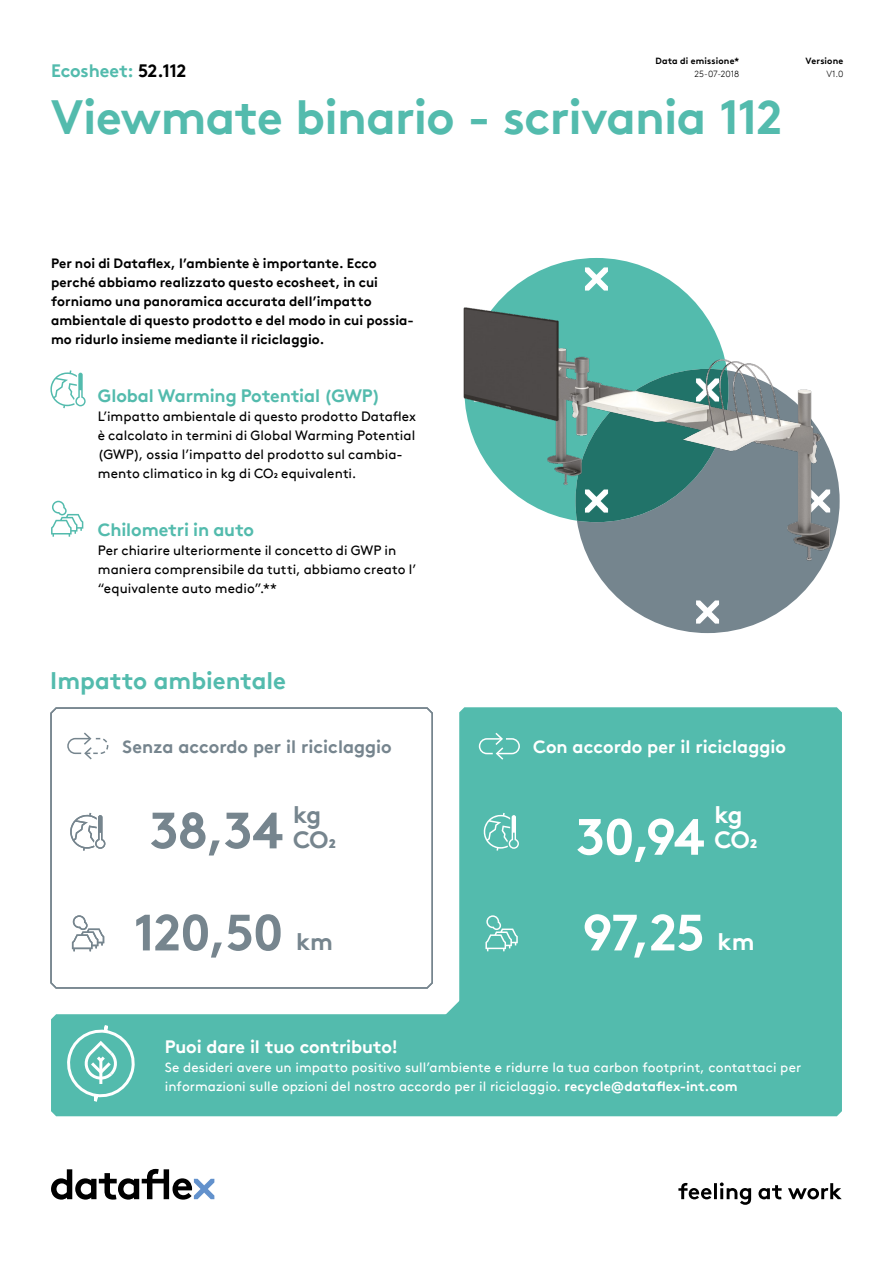
<style>
.page{position:relative;width:893px;height:1263px;background:#fff}
.page>*{position:absolute;margin:0;border:0;box-sizing:border-box;transform-origin:0 0}
.Value{font:700 51px "Brown Pro TT";letter-spacing:-.025em;color:#76858e}
.Table_bold{font:700 51px "Brown Pro TT";color:#fff}
.Value-2{font:700 51px "Brown Pro TT";color:#fff}
.t1{font:700 48px "Brown Pro TT";letter-spacing:-.015em;color:#53bbad}
.Subkop{font:700 24px "Brown Pro TT";color:#53bbad}
.body{font:700 24px "Brown Pro TT";color:#76858e}
.body-2{font:700 24px "Brown Pro TT";color:#fff}
.Body_white{font:700 24px "Brown Pro TT";color:#76858e}
.Body_white-2{font:700 24px "Brown Pro TT";color:#fff}
.body-3{font:700 18px "Brown Pro TT";letter-spacing:-.01em;color:#53bbad}
.Subkop-2{font:700 18px "Brown Pro TT";color:#76858e}
.Subkop-3{font:700 18px "Brown Pro TT";color:#fff}
.Small_print{font:700 18px "Brown Pro TT";letter-spacing:-.01em;color:#fff}
.productnummer{font:700 18px "Brown Pro TT";letter-spacing:-.01em;color:#53bbad}
.body-4{font:13.5px/19.2px "Brown Pro TT";letter-spacing:.005em;color:#000}
.body-5{font:700 13.5px/19.2px "Brown Pro TT";letter-spacing:.005em;color:#000}
.Small_print-2{font:13.5px/19.2px "Brown Pro TT";letter-spacing:.005em;color:#fff}
.Small_print-3{font:700 9px "Brown Pro TT";letter-spacing:.02em;color:#000}
.Small_print-4{font:300 9px "Brown Pro TT";letter-spacing:-.005em;color:#000}
.s1{color:#000}
.s2{font-weight:700}
</style>
<div class="page">
<svg style="left:446px;top:1001px;width:13px;height:13px"></svg>
<div style="left:459px;top:707px;width:383px;height:307px;background:#53bbad"></div>
<svg style="left:50px;top:707px;width:383px;height:282px"></svg>
<svg style="left:662px;top:475px;width:178px;height:158px"></svg>
<svg style="left:51px;top:1169px;width:163px;height:30px"></svg>
<svg style="left:678px;top:1182px;width:164px;height:23px"></svg>
<img style="left:463px;top:258px;width:374px;height:367px">
<div style="left:51px;top:1014px;width:791px;height:102px;background:#53bbad"></div>
<svg style="left:479px;top:733px;width:41px;height:27px"></svg>
<svg style="left:67px;top:732px;width:41px;height:27px"></svg>
<svg style="left:66px;top:1025px;width:70px;height:79px;background:#74c8bc"></svg>
<svg style="left:51px;top:501px;width:32px;height:36px"></svg>
<svg style="left:72px;top:915px;width:32px;height:36px"></svg>
<svg style="left:485px;top:915px;width:33px;height:36px"></svg>
<svg style="left:50px;top:370px;width:36px;height:38px"></svg>
<svg style="left:70px;top:813px;width:35px;height:38px"></svg>
<svg style="left:483px;top:813px;width:36px;height:38px"></svg>
<p class="productnummer" style="left:51px;top:56px;width:137px">Ecosheet: <span class="s1">52.112</span></p>
<p class="Small_print-3" style="left:655px;top:53px;width:85px">Data di emissione*</p>
<p class="Small_print-4" style="left:694px;top:67px;width:46px">25-07-2018</p>
<p class="t1" style="left:51px;top:78px;width:733px">Viewmate binario - scrivania 112</p>
<p class="Small_print-3" style="left:806px;top:53px;width:39px">Versione</p>
<p class="Small_print-4" style="left:826px;top:67px;width:18px">V1.0</p>
<p class="body-5" style="left:51px;top:252px;width:364px">Per noi di Dataflex, l’ambiente è importante. Ecco perché abbiamo realizzato questo ecosheet, in cui forniamo una panoramica accurata dell’impatto ambientale di questo prodotto e del modo in cui possia&shy;mo ridurlo insieme mediante il riciclaggio.</p>
<p class="body-3" style="left:98px;top:381px;width:284px">Global Warming Potential (GWP)</p>
<p class="body-4" style="left:98px;top:406px;width:320px">L’impatto ambientale di questo prodotto Dataflex</p>
<p class="body-4" style="left:98px;top:425px;width:319px">è calcolato in termini di Global Warming Potential (GWP), ossia l’impatto del prodotto sul cambia&shy;mento climatico in kg di CO2 equivalenti.</p>
<p class="body-3" style="left:98px;top:515px;width:158px">Chilometri in auto</p>
<p class="body-4" style="left:98px;top:539px;width:320px">Per chiarire ulteriormente il concetto di GWP in maniera comprensibile da tutti, abbiamo creato l’ “equivalente auto medio”.**</p>
<p class="Subkop" style="left:50px;top:661px;width:237px">Impatto ambientale</p>
<p class="Subkop-2" style="left:123px;top:732px;width:271px">Senza accordo per il riciclaggio</p>
<p class="Subkop-3" style="left:533px;top:732px;width:254px">Con accordo per il riciclaggio</p>
<p class="body" style="left:293px;top:795px;width:30px">kg</p>
<p class="body" style="left:293px;top:820px;width:45px">CO2</p>
<p class="Value" style="left:150px;top:789px;width:135px">38,34</p>
<p class="Table_bold" style="left:576px;top:795px;width:130px">30,94</p>
<p class="body-2" style="left:714px;top:795px;width:30px">kg</p>
<p class="body-2" style="left:714px;top:820px;width:45px">CO2</p>
<p class="Value" style="left:133px;top:891px;width:151px">120,50</p>
<p class="Body_white" style="left:296px;top:922px;width:38px">km</p>
<p class="Value-2" style="left:583px;top:891px;width:124px">97,25</p>
<p class="Body_white-2" style="left:718px;top:922px;width:38px">km</p>
<p class="Small_print" style="left:165px;top:1031px;width:235px">Puoi dare il tuo contributo!</p>
<p class="Small_print-2" style="left:165px;top:1056px;width:638px">Se desideri avere un impatto positivo sull’ambiente e ridurre la tua carbon footprint, contattaci per informazioni sulle opzioni del nostro accordo per il riciclaggio. <span class="s2">recycle@dataflex-int.com</span></p>
</div>
